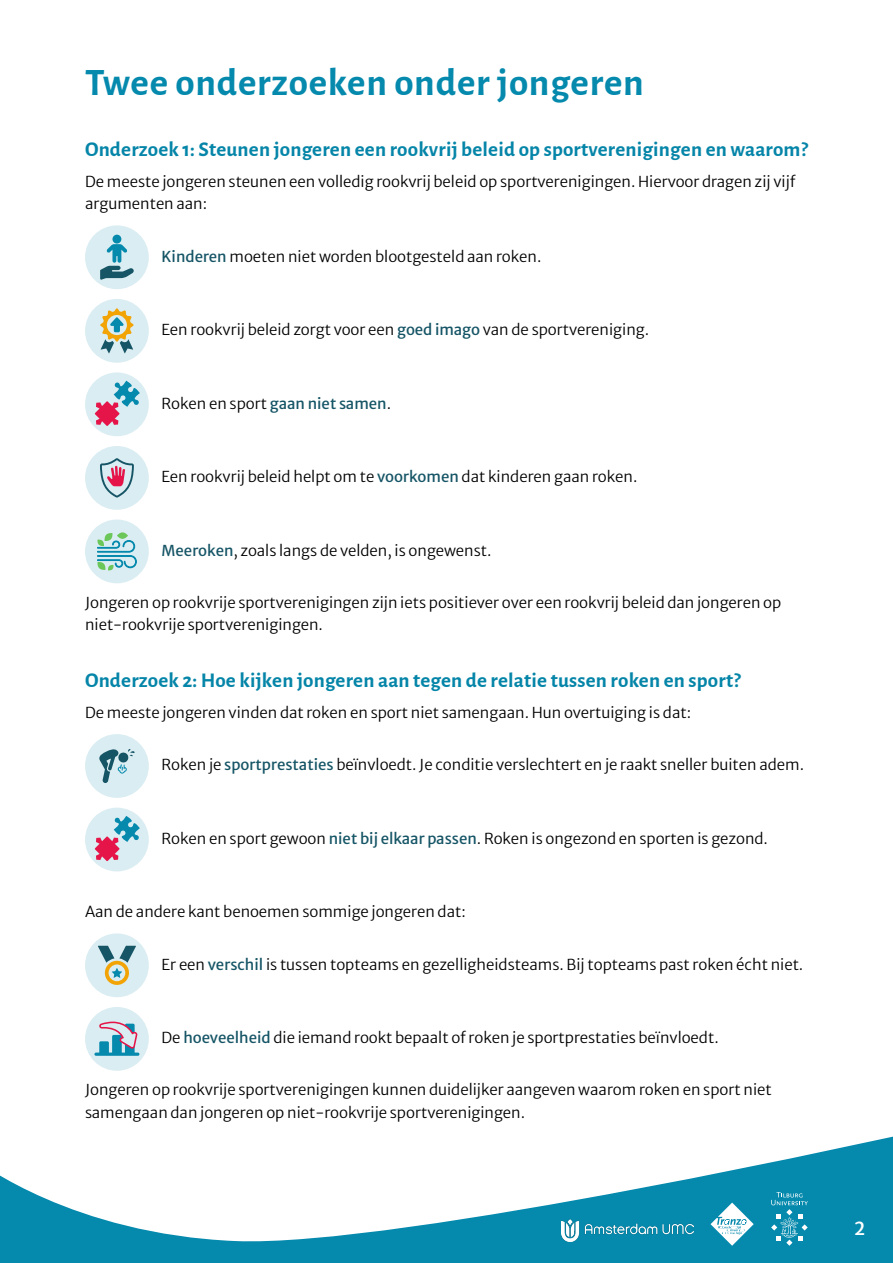
<style>
.page{position:relative;width:893px;height:1263px;background:#fff}
.page>*{position:absolute;margin:0;border:0;box-sizing:border-box;transform-origin:0 0}
.t1{font:700 39px "Alegreya Sans";letter-spacing:.02em;color:#0589ad}
.t2{font:700 21px "Alegreya Sans";letter-spacing:.01em;color:#0585a8}
.t3{font:500 18px "Merriweather Sans";color:#fff}
.t4{font:300 15px/22.5px "Merriweather Sans";color:#000}
.s1{font-weight:400;color:#165566}
</style>
<div class="page">
<svg style="left:0;top:1136px;width:893px;height:127px"></svg>
<svg style="left:710px;top:1202px;width:44px;height:44px"></svg>
<svg style="left:771px;top:1192px;width:37px;height:54px;background:#309dbb"></svg>
<img style="left:561px;top:1219px;width:132px;height:23px">
<div style="left:85px;top:225px;width:64px;height:64px;background:#daedf2;border-radius:50%"></div>
<div style="left:112px;top:235px;width:9px;height:9px;background:#0589ad;border-radius:50%"></div>
<svg style="left:100px;top:244px;width:34px;height:36px"></svg>
<div style="left:85px;top:299px;width:64px;height:64px;background:#daedf2;border-radius:50%"></div>
<svg style="left:100px;top:308px;width:34px;height:45px"></svg>
<div style="left:85px;top:372px;width:64px;height:64px;background:#daedf2;border-radius:50%"></div>
<svg style="left:95px;top:381px;width:45px;height:45px"></svg>
<div style="left:85px;top:446px;width:64px;height:64px;background:#daedf2;border-radius:50%"></div>
<svg style="left:100px;top:458px;width:34px;height:39px"></svg>
<div style="left:85px;top:519px;width:64px;height:64px;background:#daedf2;border-radius:50%"></div>
<svg style="left:97px;top:532px;width:40px;height:38px"></svg>
<div style="left:85px;top:734px;width:64px;height:64px;background:#daedf2;border-radius:50%"></div>
<svg style="left:99px;top:749px;width:36px;height:34px"></svg>
<div style="left:85px;top:808px;width:64px;height:63px;background:#daedf2;border-radius:50%"></div>
<svg style="left:95px;top:816px;width:45px;height:45px"></svg>
<div style="left:85px;top:933px;width:64px;height:64px;background:#daedf2;border-radius:50%"></div>
<svg style="left:98px;top:946px;width:38px;height:39px"></svg>
<div style="left:85px;top:1007px;width:64px;height:64px;background:#daedf2;border-radius:50%"></div>
<svg style="left:94px;top:1021px;width:45px;height:35px"></svg>
<h1 class="t1" style="left:85px;top:54px;width:560px">Twee onderzoeken onder jongeren</h1>
<h2 class="t2" style="left:85px;top:134px;width:724px">Onderzoek 1: Steunen jongeren een rookvrij beleid op sportverenigingen en waarom?</h2>
<p class="t4" style="left:85px;top:168px;width:712px">De meeste jongeren steunen een volledig rookvrij beleid op sportverenigingen. Hiervoor dragen zij vijf argumenten aan:</p>
<p class="t4" style="left:162px;top:243px;width:381px"><span class="s1">Kinderen</span> moeten niet worden blootgesteld aan roken.</p>
<p class="t4" style="left:162px;top:317px;width:489px">Een rookvrij beleid zorgt voor een <span class="s1">goed imago</span> van de sportvereniging.</p>
<p class="t4" style="left:162px;top:390px;width:231px">Roken en sport <span class="s1">gaan niet samen</span>.</p>
<p class="t4" style="left:162px;top:464px;width:477px">Een rookvrij beleid helpt om te <span class="s1">voorkomen</span> dat kinderen gaan roken.</p>
<p class="t4" style="left:162px;top:537px;width:331px"><span class="s1">Meeroken</span>, zoals langs de velden, is ongewenst.</p>
<p class="t4" style="left:85px;top:589px;width:698px">Jongeren op rookvrije sportverenigingen zijn iets positiever over een rookvrij beleid dan jongeren op niet-rookvrije sportverenigingen.</p>
<h2 class="t2" style="left:85px;top:665px;width:657px">Onderzoek 2: Hoe kijken jongeren aan tegen de relatie tussen roken en sport?</h2>
<p class="t4" style="left:85px;top:699px;width:608px">De meeste jongeren vinden dat roken en sport niet samengaan. Hun overtuiging is dat:</p>
<p class="t4" style="left:162px;top:752px;width:644px">Roken je <span class="s1">sportprestaties</span> beïnvloedt. Je conditie verslechtert en je raakt sneller buiten adem.</p>
<p class="t4" style="left:162px;top:825px;width:608px">Roken en sport gewoon <span class="s1">niet bij elkaar passen</span>. Roken is ongezond en sporten is gezond.</p>
<p class="t4" style="left:85px;top:899px;width:382px">Aan de andere kant benoemen sommige jongeren dat:</p>
<p class="t4" style="left:162px;top:951px;width:643px">Er een <span class="s1">verschil</span> is tussen topteams en gezelligheidsteams. Bij topteams past roken écht niet.</p>
<p class="t4" style="left:162px;top:1025px;width:559px">De <span class="s1">hoeveelheid</span> die iemand rookt bepaalt of roken je sportprestaties beïnvloedt.</p>
<p class="t4" style="left:85px;top:1077px;width:688px">Jongeren op rookvrije sportverenigingen kunnen duidelijker aangeven waarom roken en sport niet samengaan dan jongeren op niet-rookvrije sportverenigingen.</p>
<p class="t3" style="left:854px;top:1213px;width:13px">2</p>
</div>
